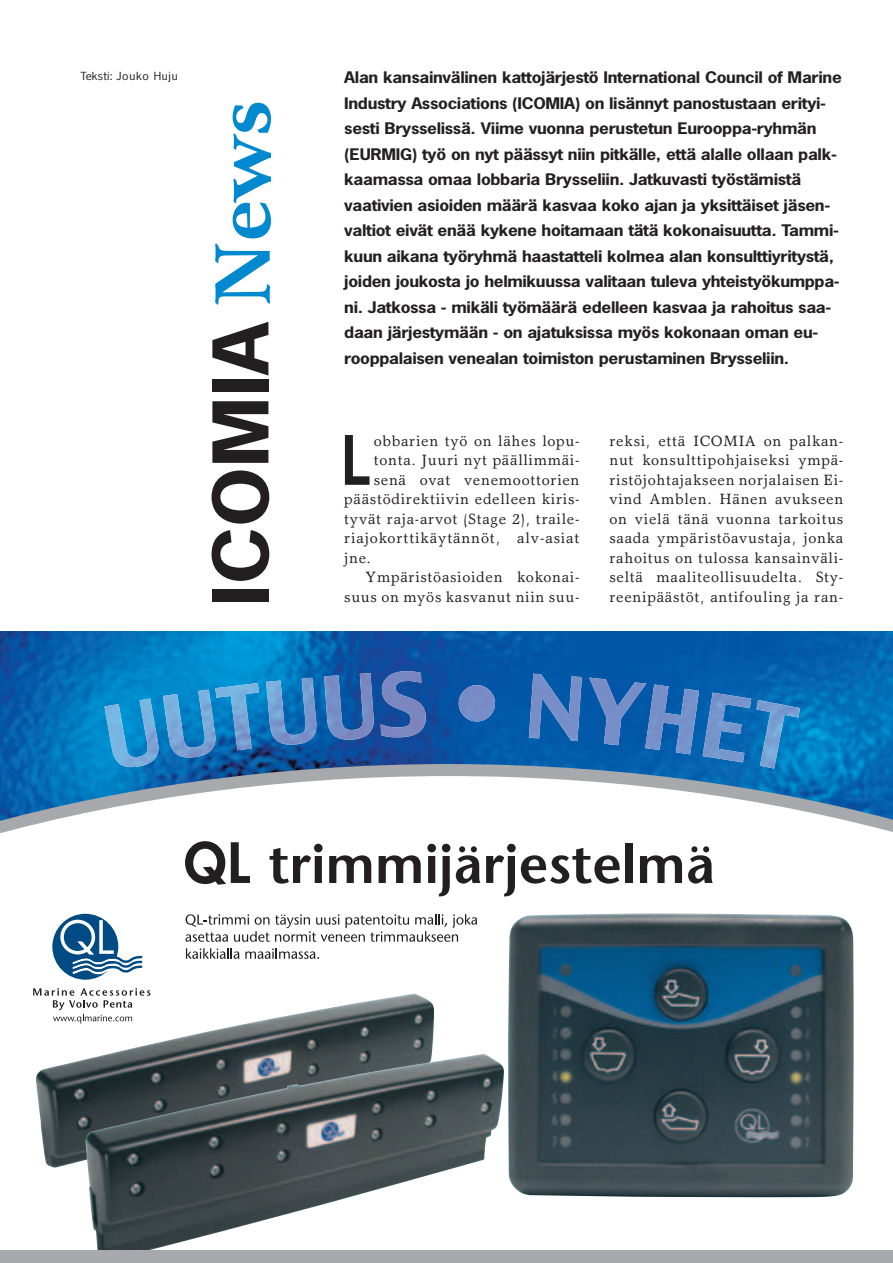
<style>
.page{position:relative;width:893px;height:1263px;background:#fff}
.page>*{position:absolute;margin:0;border:0;box-sizing:border-box;transform-origin:0 0}
.t1{font:700 72px "News Gothic";color:#231f20;scale:1.15 1}
.t2{font:700 64.05px "News Gothic";color:#231f20;scale:.8 1}
.t3{font:700 15px/25.5px "News Gothic";letter-spacing:-.02em;color:#231f20;scale:1.15 1}
.t4{font:15px/19.5px "Garth Graphic";letter-spacing:.045em;color:#231f20;text-align:justify}
.t5{font:10.5px "News Gothic";letter-spacing:.055em;color:#231f20;scale:1.15 1}
.s1{font-family:"Garth Graphic";font-size:79.2px;color:#0089cf}
</style>
<div class="page">
<img style="left:35px;top:993px;width:399px;height:175px">
<img style="left:85px;top:1053px;width:419px;height:198px">
<svg style="left:0;top:631px;width:892px;height:203px"></svg>
<svg style="left:104px;top:683px;width:155px;height:85px;background:#2e8cc9"></svg>
<svg style="left:266px;top:678px;width:51px;height:67px;background:#4186c3"></svg>
<svg style="left:324px;top:673px;width:50px;height:67px;background:#4572b4"></svg>
<svg style="left:380px;top:671px;width:46px;height:66px;background:#4b6caf"></svg>
<svg style="left:458px;top:685px;width:37px;height:37px"></svg>
<svg style="left:529px;top:674px;width:53px;height:67px;background:#4477ba"></svg>
<svg style="left:589px;top:678px;width:211px;height:91px;background:#2a73b9"></svg>
<svg style="left:185px;top:841px;width:65px;height:44px"></svg>
<svg style="left:269px;top:844px;width:53px;height:40px"></svg>
<svg style="left:329px;top:855px;width:42px;height:28px"></svg>
<svg style="left:378px;top:855px;width:42px;height:28px"></svg>
<svg style="left:427px;top:844px;width:23px;height:52px"></svg>
<svg style="left:456px;top:846px;width:24px;height:38px"></svg>
<svg style="left:486px;top:844px;width:29px;height:52px"></svg>
<svg style="left:521px;top:848px;width:98px;height:36px"></svg>
<div style="left:625px;top:843px;width:7px;height:40px;background:#231f20"></div>
<svg style="left:640px;top:855px;width:42px;height:28px"></svg>
<svg style="left:688px;top:846px;width:24px;height:38px"></svg>
<div style="left:52px;top:914px;width:66px;height:66px;background:#004b84;border-radius:50%"></div>
<svg style="left:60px;top:920px;width:83px;height:56px"></svg>
<svg style="left:33px;top:988px;width:117px;height:36px"></svg>
<div style="left:0;top:1251px;width:892px;height:12px;background:#a8a9ad"></div>
<svg style="left:186px;top:948px;width:53px;height:11px"></svg>
<svg style="left:245px;top:948px;width:74px;height:11px"></svg>
<svg style="left:185px;top:914px;width:292px;height:28px"></svg>
<img style="left:508px;top:913px;width:346px;height:285px">
<p class="t5" style="left:80px;top:71px;width:86px">Teksti: Jouko Huju</p>
<h1 class="t1" style="left:212px;top:606px;width:442px;rotate:-90deg">ICOMIA <span class="s1">News</span></h1>
<p class="t3" style="left:344px;top:66px;width:434px">Alan kansainvälinen kattojärjestö International Council of Marine Industry Associations (ICOMIA) on lisännyt panostustaan erityi&shy;sesti Brysselissä. Viime vuonna perustetun Eurooppa-ryhmän (EURMIG) työ on nyt päässyt niin pitkälle, että alalle ollaan palk&shy;kaamassa omaa lobbaria Brysseliin. Jatkuvasti työstämistä vaativien asioiden määrä kasvaa koko ajan ja yksittäiset jäsen&shy;valtiot eivät enää kykene hoitamaan tätä kokonaisuutta. Tammi&shy;kuun aikana työryhmä haastatteli kolmea alan konsulttiyritystä, joiden joukosta jo helmikuussa valitaan tuleva yhteistyökumppa&shy;ni. Jatkossa - mikäli työmäärä edelleen kasvaa ja rahoitus saa&shy;daan järjestymään - on ajatuksissa myös kokonaan oman eu&shy;rooppalaisen venealan toimiston perustaminen Brysseliin.</p>
<h2 class="t2" style="left:342px;top:435px;width:37px">L</h2>
<p class="t4" style="left:374px;top:433px;width:207px">obbarien työ on lähes lopu-</p>
<p class="t4" style="left:374px;top:452px;width:207px">tonta. Juuri nyt päällimmäi-</p>
<p class="t4" style="left:374px;top:472px;width:207px">senä ovat venemoottorien</p>
<p class="t4" style="left:344px;top:491px;width:237px">päästödirektiivin edelleen kiris-</p>
<p class="t4" style="left:344px;top:511px;width:237px">tyvät raja-arvot (Stage 2), traile-</p>
<p class="t4" style="left:344px;top:530px;width:237px">riajokorttikäytännöt, alv-asiat</p>
<p class="t4" style="left:344px;top:550px;width:28px">jne.</p>
<p class="t4" style="left:365px;top:569px;width:215px">Ympäristöasioiden kokonai-</p>
<p class="t4" style="left:344px;top:589px;width:237px">suus on myös kasvanut niin suu-</p>
<p class="t4" style="left:609px;top:433px;width:235px">reksi, että ICOMIA on palkan&shy;nut konsulttipohjaiseksi ympä&shy;ristöjohtajakseen norjalaisen Ei&shy;vind Amblen. Hänen avukseen on vielä tänä vuonna tarkoitus saada ympäristöavustaja, jonka rahoitus on tulossa kansainväli&shy;seltä maaliteollisuudelta. Sty-</p>
<p class="t4" style="left:609px;top:589px;width:235px">reenipäästöt, antifouling ja ran-</p>
</div>
